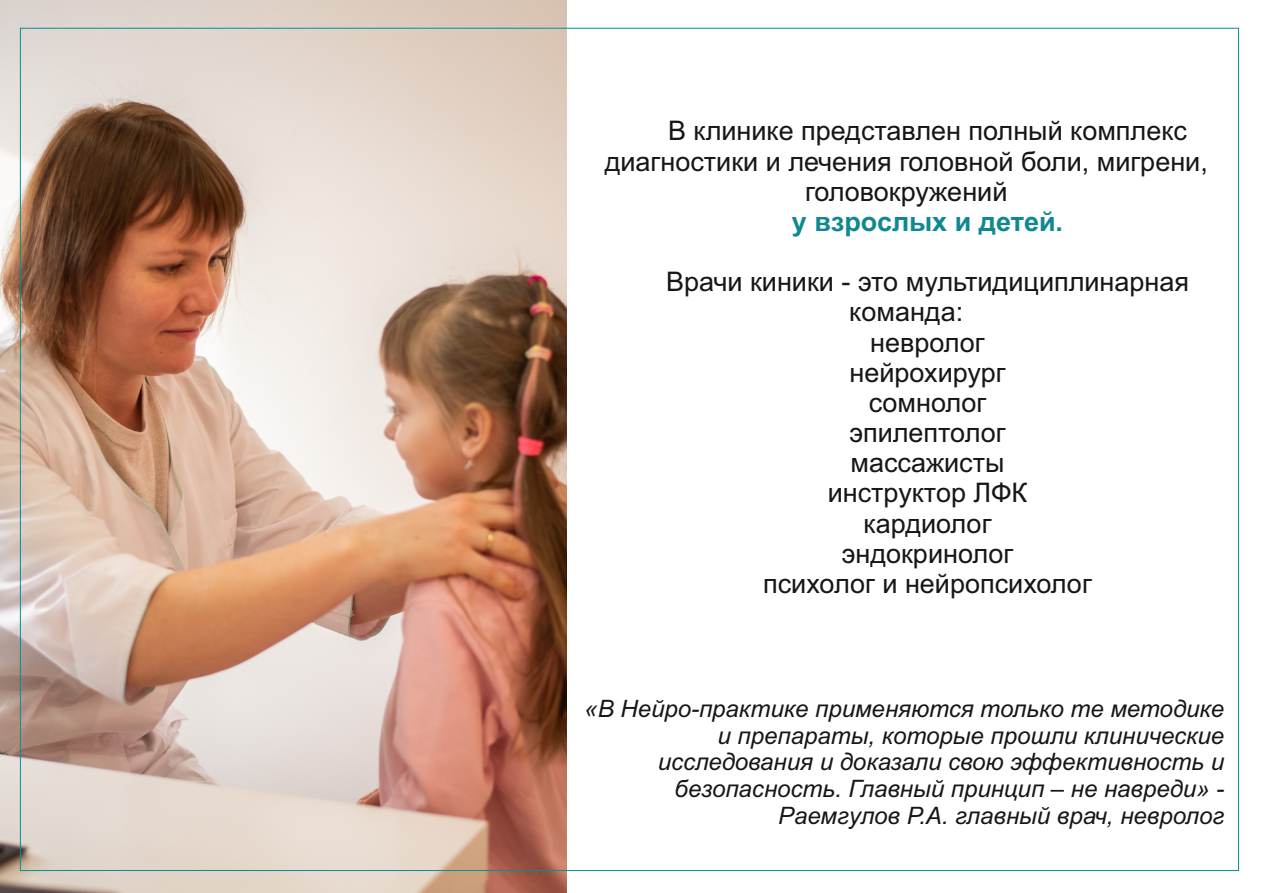
<style>
.page{position:relative;width:1263px;height:893px;background:#fff}
.page>*{position:absolute;margin:0;border:0;box-sizing:border-box;transform-origin:0 0}
.t1{font:27px/30.2px "Arial";color:#151616;text-align:center}
.t2{font:700 27px "Arial";color:#0f8891}
.t3{font:italic 24px/26.8px "Arial";color:#151616;text-align:right}
</style>
<div class="page">
<img style="left:0;top:0;width:566px;height:893px">
<p class="t1" style="left:668px;top:118px;width:520px">В клинике представлен полный комплекс</p>
<p class="t1" style="left:605px;top:149px;width:605px">диагностики и лечения головной боли, мигрени,</p>
<p class="t1" style="left:805px;top:179px;width:204px">головокружений</p>
<p class="t2" style="left:792px;top:211px;width:273px">у взрослых и детей.</p>
<p class="t1" style="left:849px;top:269px;width:341px;text-align:left;text-indent:-183px">Врачи киники - это мультидициплинарная команда:</p>
<p class="t1" style="left:849px;top:330px;width:158px">невролог нейрохирург</p>
<p class="t1" style="left:869px;top:390px;width:119px">сомнолог</p>
<p class="t1" style="left:849px;top:420px;width:158px">эпилептолог</p>
<p class="t1" style="left:850px;top:450px;width:156px">массажисты</p>
<p class="t1" style="left:828px;top:480px;width:201px">инструктор ЛФК</p>
<p class="t1" style="left:763px;top:510px;width:330px">кардиолог<br>эндокринолог<br>психолог и нейропсихолог</p>
<p class="t3" style="left:584px;top:697px;width:641px">«В Нейро-практике применяются только те методике и препараты, которые прошли клинические исследования и доказали свою эффективность и безопасность. Главный принцип – не навреди» - Раемгулов Р.А. главный врач, невролог</p>
</div>
